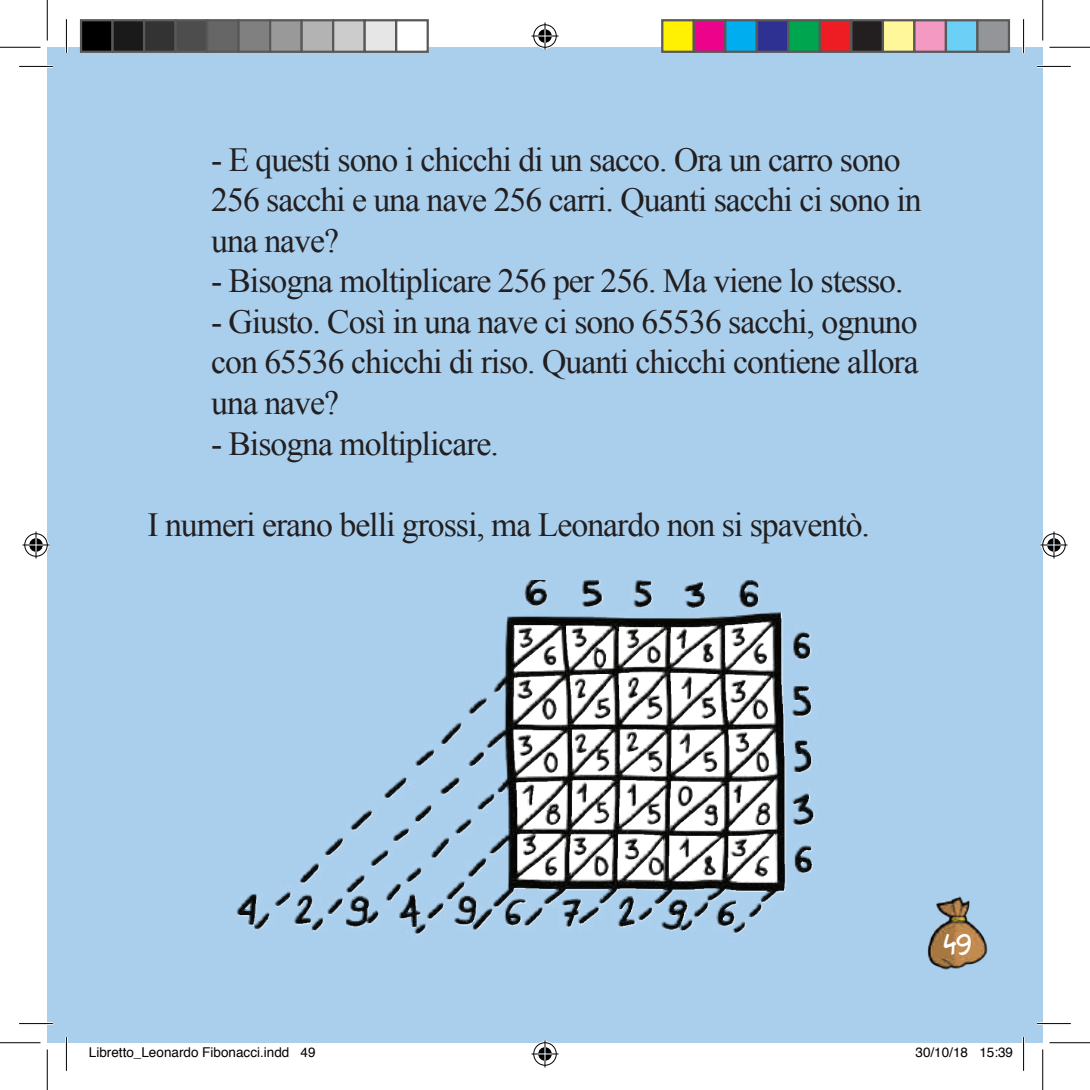
<style>
.page{position:relative;width:1090px;height:1090px;background:#fff}
.page>*{position:absolute;margin:0;border:0;box-sizing:border-box;transform-origin:0 0}
.t1{font:33.75px/40.5px "Times New Roman";letter-spacing:-.03em;color:#231f20}
.t2{font:33.75px "Kleiner Flug";color:#fff}
.t3{font:13.5px "Helvetica";color:#000}
</style>
<div class="page">
<div style="left:47px;top:47px;width:995px;height:995px;background:#aacfed"></div>
<img style="left:927px;top:896px;width:61px;height:74px">
<img style="left:236px;top:580px;width:579px;height:355px">
<hr style="left:19px;top:65px;width:34px;height:3px;background:#fff">
<hr style="left:1037px;top:65px;width:33px;height:3px;background:#fff">
<hr style="left:19px;top:1022px;width:34px;height:2px;background:#fff">
<hr style="left:1037px;top:1022px;width:33px;height:2px;background:#fff">
<hr style="left:65px;top:19px;width:3px;height:34px;background:#fff">
<hr style="left:65px;top:1037px;width:3px;height:33px;background:#fff">
<hr style="left:1022px;top:19px;width:2px;height:34px;background:#fff">
<hr style="left:1022px;top:1037px;width:2px;height:33px;background:#fff">
<hr style="left:19px;top:66px;width:34px;height:1px;background:#000">
<hr style="left:1037px;top:66px;width:33px;height:1px;background:#000">
<hr style="left:19px;top:1023px;width:34px;height:1px;background:#000">
<hr style="left:1037px;top:1023px;width:33px;height:1px;background:#000">
<hr style="left:66px;top:19px;width:1px;height:34px;background:#000">
<hr style="left:66px;top:1037px;width:1px;height:33px;background:#000">
<hr style="left:1023px;top:19px;width:1px;height:34px;background:#000">
<hr style="left:1023px;top:1037px;width:1px;height:33px;background:#000">
<hr style="left:0;top:47px;width:40px;height:1px;background:#000">
<hr style="left:1049px;top:47px;width:40px;height:1px;background:#000">
<hr style="left:0;top:1042px;width:40px;height:1px;background:#000">
<hr style="left:1049px;top:1042px;width:40px;height:1px;background:#000">
<hr style="left:47px;top:0;width:1px;height:40px;background:#000">
<hr style="left:47px;top:1049px;width:1px;height:40px;background:#000">
<hr style="left:1042px;top:0;width:1px;height:40px;background:#000">
<hr style="left:1042px;top:1049px;width:1px;height:40px;background:#000">
<svg style="left:531px;top:23px;width:27px;height:27px"></svg>
<svg style="left:531px;top:1040px;width:27px;height:27px"></svg>
<svg style="left:23px;top:531px;width:27px;height:27px"></svg>
<svg style="left:1040px;top:531px;width:27px;height:27px"></svg>
<div style="left:81px;top:20px;width:32px;height:32px;background:#000"></div>
<div style="left:80px;top:19px;width:34px;height:34px;border:2px solid #595959"></div>
<div style="left:113px;top:20px;width:31px;height:32px;background:#1a1a1a"></div>
<div style="left:111px;top:19px;width:34px;height:34px;border:2px solid #595959"></div>
<div style="left:144px;top:20px;width:32px;height:32px;background:#333"></div>
<div style="left:143px;top:19px;width:34px;height:34px;border:2px solid #595959"></div>
<div style="left:176px;top:20px;width:31px;height:32px;background:#4d4d4d"></div>
<div style="left:174px;top:19px;width:34px;height:34px;border:2px solid #595959"></div>
<div style="left:207px;top:20px;width:32px;height:32px;background:#666"></div>
<div style="left:206px;top:19px;width:34px;height:34px;border:2px solid #595959"></div>
<div style="left:239px;top:20px;width:31px;height:32px;background:#808080"></div>
<div style="left:237px;top:19px;width:34px;height:34px;border:2px solid #595959"></div>
<div style="left:270px;top:20px;width:32px;height:32px;background:#999"></div>
<div style="left:269px;top:19px;width:34px;height:34px;border:2px solid #595959"></div>
<div style="left:302px;top:20px;width:31px;height:32px;background:#b3b3b3"></div>
<div style="left:300px;top:19px;width:34px;height:34px;border:2px solid #595959"></div>
<div style="left:333px;top:20px;width:32px;height:32px;background:#ccc"></div>
<div style="left:332px;top:19px;width:34px;height:34px;border:2px solid #595959"></div>
<div style="left:365px;top:20px;width:31px;height:32px;background:#e6e6e6"></div>
<div style="left:363px;top:19px;width:34px;height:34px;border:2px solid #595959"></div>
<div style="left:396px;top:20px;width:32px;height:32px;background:#fff"></div>
<div style="left:395px;top:19px;width:34px;height:34px;border:2px solid #595959"></div>
<div style="left:662px;top:20px;width:31px;height:32px;background:#fff101"></div>
<div style="left:661px;top:19px;width:34px;height:34px;border:2px solid #595959"></div>
<div style="left:693px;top:20px;width:32px;height:32px;background:#ed028c"></div>
<div style="left:692px;top:19px;width:34px;height:34px;border:2px solid #595959"></div>
<div style="left:725px;top:20px;width:31px;height:32px;background:#00aeef"></div>
<div style="left:724px;top:19px;width:34px;height:34px;border:2px solid #595959"></div>
<div style="left:756px;top:20px;width:32px;height:32px;background:#2e3092"></div>
<div style="left:755px;top:19px;width:34px;height:34px;border:2px solid #595959"></div>
<div style="left:788px;top:20px;width:31px;height:32px;background:#00a54f"></div>
<div style="left:787px;top:19px;width:34px;height:34px;border:2px solid #595959"></div>
<div style="left:819px;top:20px;width:32px;height:32px;background:#ee1d23"></div>
<div style="left:818px;top:19px;width:34px;height:34px;border:2px solid #595959"></div>
<div style="left:851px;top:20px;width:31px;height:32px;background:#231f20"></div>
<div style="left:850px;top:19px;width:34px;height:34px;border:2px solid #595959"></div>
<div style="left:882px;top:20px;width:32px;height:32px;background:#fff79a"></div>
<div style="left:881px;top:19px;width:34px;height:34px;border:2px solid #595959"></div>
<div style="left:914px;top:20px;width:31px;height:32px;background:#f499c2"></div>
<div style="left:913px;top:19px;width:34px;height:34px;border:2px solid #595959"></div>
<div style="left:945px;top:20px;width:32px;height:32px;background:#6bcff6"></div>
<div style="left:944px;top:19px;width:34px;height:34px;border:2px solid #595959"></div>
<div style="left:977px;top:20px;width:31px;height:32px;background:#939598"></div>
<div style="left:976px;top:19px;width:34px;height:34px;border:2px solid #595959"></div>
<p class="t1" style="left:211px;top:139px;width:711px">- E questi sono i chicchi di un sacco. Ora un carro sono<br>256 sacchi e una nave 256 carri. Quanti sacchi ci sono in una nave?</p>
<p class="t1" style="left:211px;top:260px;width:694px">- Bisogna moltiplicare 256 per 256. Ma viene lo stesso.</p>
<p class="t1" style="left:211px;top:301px;width:709px;text-align:justify">- Giusto. Così in una nave ci sono 65536 sacchi, ognuno con 65536 chicchi di riso. Quanti chicchi contiene allora una nave?</p>
<p class="t1" style="left:211px;top:422px;width:289px">- Bisogna moltiplicare.</p>
<p class="t1" style="left:147px;top:503px;width:724px">I numeri erano belli grossi, ma Leonardo non si spaventò.</p>
<p class="t2" style="left:943px;top:929px;width:30px">49</p>
<p class="t3" style="left:89px;top:1042px;width:228px">Libretto_Leonardo Fibonacci.indd 49</p>
<p class="t3" style="left:915px;top:1042px;width:99px">30/10/18 15:39</p>
</div>
